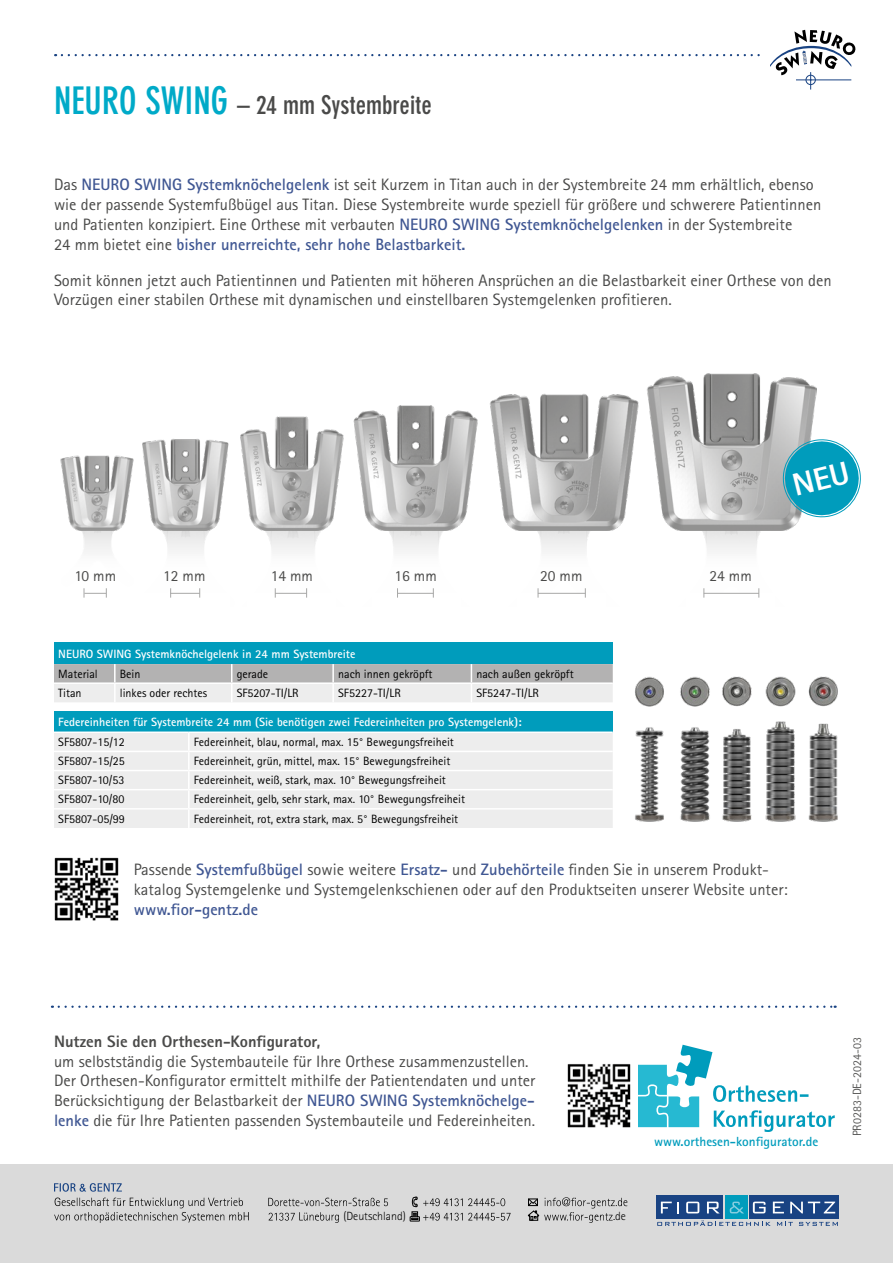
<style>
.page{position:relative;width:893px;height:1263px;background:#fff}
.page>*{position:absolute;margin:0;border:0;box-sizing:border-box;transform-origin:0 0}
.t1{font:700 condensed 25.5px "DIN Neuzeit Grotesk Std";color:#4a4a49}
.t2{font:16.5px/19.8px "Rotis Sans Serif Pro";color:#4a4a49}
.t3{font:800 16.5px "Rotis Sans Serif Pro";color:#4a4a49}
.t4{font:700 16.5px "Rotis Sans Serif Pro";color:#405793}
.t5{font:15.45px "Rotis Sans Serif Pro";color:#4a4a49}
.t6{font:700 13.2px "Rotis Sans Serif Pro";color:#009cbc}
.t7{font:12px "Rotis Sans Serif Pro";color:#000}
.t8{font:700 12px "Rotis Sans Serif Pro";color:#fff}
.t9{font:12px "Rotis Sans Serif Pro";color:#575756}
.t10{font:300 11.85px "Rotis Sans Serif Pro";color:#000}
.s1{font-size:37.5px;color:#00aac8}
.s2{font-weight:700;color:#405793}
</style>
<div class="page">
<div style="left:0;top:1164px;width:893px;height:99px;background:#dadada"></div>
<div style="left:725px;top:1196px;width:23px;height:23px;background:#009cbc"></div>
<div style="left:750px;top:1196px;width:89px;height:23px;background:#194383"></div>
<div style="left:656px;top:1196px;width:67px;height:23px;background:#194383"></div>
<svg style="left:657px;top:1220px;width:114px;height:6px"></svg>
<svg style="left:777px;top:1222px;width:16px;height:4px"></svg>
<svg style="left:799px;top:1222px;width:39px;height:4px"></svg>
<svg style="left:730px;top:1201px;width:14px;height:12px"></svg>
<svg style="left:753px;top:1201px;width:13px;height:12px"></svg>
<svg style="left:773px;top:1201px;width:11px;height:12px"></svg>
<svg style="left:790px;top:1201px;width:45px;height:12px"></svg>
<svg style="left:661px;top:1201px;width:18px;height:12px"></svg>
<svg style="left:686px;top:1201px;width:13px;height:12px"></svg>
<svg style="left:707px;top:1201px;width:12px;height:12px"></svg>
<svg style="left:410px;top:1197px;width:101px;height:24px"></svg>
<svg style="left:54px;top:1183px;width:195px;height:40px"></svg>
<svg style="left:269px;top:1212px;width:70px;height:11px"></svg>
<svg style="left:268px;top:1198px;width:120px;height:8px"></svg>
<svg style="left:528px;top:1197px;width:99px;height:26px"></svg>
<svg style="left:59px;top:1005px;width:777px;height:3px"></svg>
<img style="left:60px;top:373px;width:756px;height:157px">
<hr style="left:397px;top:593px;width:36px;height:1px;background:#a8a8a7">
<hr style="left:275px;top:593px;width:32px;height:1px;background:#a8a8a7">
<hr style="left:170px;top:593px;width:30px;height:1px;background:#a8a8a7">
<svg style="left:84px;top:588px;width:23px;height:10px"></svg>
<hr style="left:538px;top:593px;width:47px;height:1px;background:#a8a8a7">
<hr style="left:704px;top:593px;width:55px;height:1px;background:#a8a8a7">
<svg style="left:62px;top:30px;width:794px;height:60px"></svg>
<img style="left:635px;top:676px;width:203px;height:146px">
<div style="left:54px;top:711px;width:559px;height:21px;background:#009cbc"></div>
<div style="left:54px;top:733px;width:559px;height:95px;background:#ededed"></div>
<hr style="left:54px;top:731px;width:135px;height:2px;background:#fff">
<hr style="left:189px;top:731px;width:424px;height:2px;background:#fff">
<hr style="left:54px;top:751px;width:135px;height:1px;background:#fff">
<hr style="left:189px;top:751px;width:424px;height:1px;background:#fff">
<hr style="left:54px;top:770px;width:135px;height:1px;background:#fff">
<hr style="left:189px;top:770px;width:424px;height:1px;background:#fff">
<hr style="left:54px;top:789px;width:135px;height:1px;background:#fff">
<hr style="left:189px;top:789px;width:424px;height:1px;background:#fff">
<hr style="left:54px;top:808px;width:135px;height:1px;background:#fff">
<hr style="left:189px;top:808px;width:424px;height:1px;background:#fff">
<svg style="left:188px;top:733px;width:2px;height:95px"></svg>
<div style="left:54px;top:643px;width:559px;height:21px;background:#009cbc"></div>
<svg style="left:54px;top:664px;width:559px;height:38px;background:#d2d1d1"></svg>
<svg style="left:638px;top:1045px;width:197px;height:87px"></svg>
<img style="left:567px;top:1064px;width:64px;height:64px">
<img style="left:54px;top:857px;width:65px;height:64px">
<svg style="left:781px;top:437px;width:80px;height:83px;background:#47b1c6"></svg>
<h1 class="t1" style="left:54px;top:90px;width:379px"><span class="s1">NEURO SWING</span> – 24 mm Systembreite</h1>
<p class="t2" style="left:54px;top:175px;width:769px">Das <span class="s2">NEURO SWING Systemknöchelgelenk</span> ist seit Kurzem in Titan auch in der Systembreite 24 mm erhältlich, ebenso wie der passende Systemfußbügel aus Titan. Diese Systembreite wurde speziell für größere und schwerere Patientinnen und Patienten konzipiert. Eine Orthese mit verbauten <span class="s2">NEURO SWING Systemknöchelgelenken</span> in der Systembreite<br>24 mm bietet eine <span class="s2">bisher unerreichte, sehr hohe Belastbarkeit.</span></p>
<p class="t2" style="left:54px;top:270px;width:779px">Somit können jetzt auch Patientinnen und Patienten mit höheren Ansprüchen an die Belastbarkeit einer Orthese von den<br>Vorzügen einer stabilen Orthese mit dynamischen und einstellbaren Systemgelenken profitieren.</p>
<p class="t5" style="left:74px;top:567px;width:43px">10 mm</p>
<p class="t5" style="left:163px;top:567px;width:44px">12 mm</p>
<p class="t5" style="left:271px;top:567px;width:44px">14 mm</p>
<p class="t5" style="left:394px;top:567px;width:44px">16 mm</p>
<p class="t5" style="left:540px;top:567px;width:44px">20 mm</p>
<p class="t5" style="left:709px;top:567px;width:44px">24 mm</p>
<p class="t8" style="left:58px;top:646px;width:299px">NEURO SWING Systemknöchelgelenk in 24 mm Systembreite</p>
<p class="t7" style="left:58px;top:667px;width:41px">Material</p>
<p class="t7" style="left:120px;top:667px;width:22px">Bein</p>
<p class="t7" style="left:237px;top:667px;width:33px">gerade</p>
<p class="t7" style="left:338px;top:667px;width:96px">nach innen gekröpft</p>
<p class="t7" style="left:476px;top:667px;width:99px">nach außen gekröpft</p>
<p class="t7" style="left:58px;top:686px;width:25px">Titan</p>
<p class="t7" style="left:120px;top:686px;width:89px">linkes oder rechtes</p>
<p class="t7" style="left:237px;top:686px;width:63px">SF5207-TI/LR</p>
<p class="t7" style="left:338px;top:686px;width:64px">SF5227-TI/LR</p>
<p class="t7" style="left:476px;top:686px;width:64px">SF5247-TI/LR</p>
<p class="t8" style="left:58px;top:714px;width:465px">Federeinheiten für Systembreite 24 mm (Sie benötigen zwei Federeinheiten pro Systemgelenk):</p>
<p class="t7" style="left:58px;top:735px;width:68px">SF5807-15/12</p>
<p class="t7" style="left:194px;top:735px;width:262px">Federeinheit, blau, normal, max. 15° Bewegungsfreiheit</p>
<p class="t7" style="left:58px;top:754px;width:68px">SF5807-15/25</p>
<p class="t7" style="left:194px;top:754px;width:258px">Federeinheit, grün, mittel, max. 15° Bewegungsfreiheit</p>
<p class="t7" style="left:58px;top:773px;width:68px">SF5807-10/53</p>
<p class="t7" style="left:194px;top:773px;width:254px">Federeinheit, weiß, stark, max. 10° Bewegungsfreiheit</p>
<p class="t7" style="left:58px;top:792px;width:68px">SF5807-10/80</p>
<p class="t7" style="left:194px;top:792px;width:273px">Federeinheit, gelb, sehr stark, max. 10° Bewegungsfreiheit</p>
<p class="t7" style="left:58px;top:812px;width:68px">SF5807-05/99</p>
<p class="t7" style="left:194px;top:812px;width:266px">Federeinheit, rot, extra stark, max. 5° Bewegungsfreiheit</p>
<p class="t2" style="left:134px;top:860px;width:655px">Passende <span class="s2">Systemfußbügel</span> sowie weitere <span class="s2">Ersatz-</span> und <span class="s2">Zubehörteile</span> finden Sie in unserem Produkt&shy;katalog Systemgelenke und Systemgelenkschienen oder auf den Produktseiten unserer Website unter:</p>
<p class="t4" style="left:134px;top:899px;width:126px">www.fior-gentz.de</p>
<p class="t3" style="left:54px;top:1030px;width:268px">Nutzen Sie den Orthesen-Konfigurator,</p>
<p class="t2" style="left:54px;top:1051px;width:483px">um selbstständig die Systembauteile für Ihre Orthese zusammenzustellen.<br>Der Orthesen-Konfigurator ermittelt mithilfe der Patientendaten und unter Berücksichtigung der Belastbarkeit der <span class="s2">NEURO SWING Systemknöchelge&shy;lenke</span> die für Ihre Patienten passenden Systembauteile und Federeinheiten.</p>
<p class="t10" style="left:343px;top:1210px;width:64px">(Deutschland)</p>
<p class="t10" style="left:613px;top:1210px;width:14px">.de</p>
<p class="t6" style="left:654px;top:1133px;width:166px">www.orthesen-konfigurator.de</p>
<p class="t9" style="left:850px;top:1136px;width:100px;rotate:-90deg">PR0283-DE-2024-03</p>
</div>
